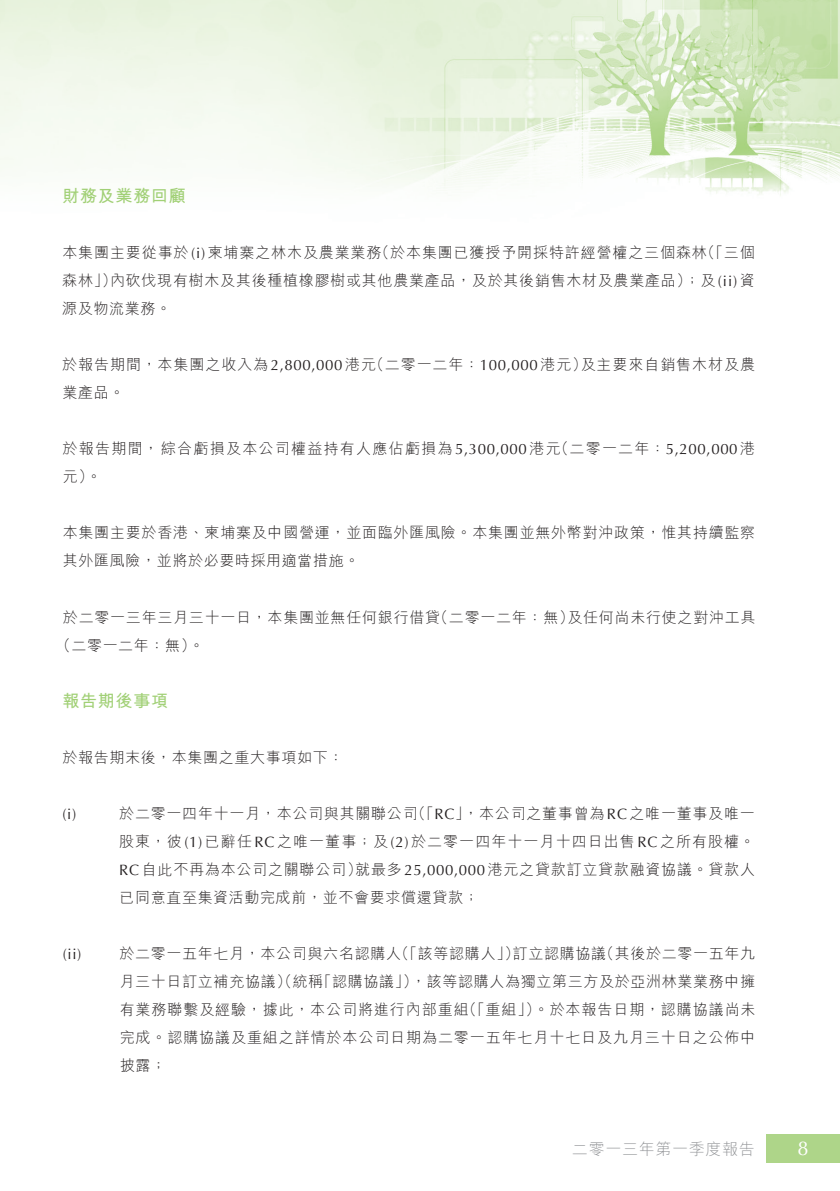
<style>
.page{position:relative;width:840px;height:1191px;background:#fff}
.page>*{position:absolute;margin:0;border:0;box-sizing:border-box;transform-origin:0 0}
.t1{font:20px "Optima";color:#fff}
.t2{font:700 17px "M Hei HK";letter-spacing:.04em;color:#a1d076}
.t3{font:300 16px "M Hei HK";letter-spacing:.04em;color:#939598}
.t4{font:300 15px/28px "M Hei HK";letter-spacing:.05em;color:#231f20;text-align:justify}
.t5{font:300 15px/28px "M Hei HK";letter-spacing:.085em;color:#231f20}
.t6{font:15px "Optima";color:#231f20}
.s1{font-family:"Optima";font-weight:400}
</style>
<div class="page">
<img style="left:1px;top:0;width:838px;height:1163px">
<img style="left:0;top:0;width:1px;height:1191px">
<div style="left:765px;top:1134px;width:74px;height:28px;background:#aed589"></div>
<p class="t2" style="left:62px;top:184px;width:125px">財務及業務回顧</p>
<p class="t4" style="left:62px;top:238px;width:693px">本集團主要從事於 <span class="s1">(i)</span> 柬埔寨之林木及農業業務（於本集團已獲授予開採特許經營權之三個森林（「三個森林」）內砍伐現有樹木及其後種植橡膠樹或其他農業產品，及於其後銷售木材及農業產品）；及 <span class="s1">(ii)</span> 資源及物流業務。</p>
<p class="t4" style="left:62px;top:350px;width:693px">於報告期間，本集團之收入為<span class="s1">2,800,000</span>港元（二零一二年：<span class="s1">100,000</span>港元）及主要來自銷售木材及農業產品。</p>
<p class="t5" style="left:63px;top:434px;width:693px">於報告期間，綜合虧損及本公司權益持有人應佔虧損為<span class="s1">5,300,000</span>港元（二零一二年：<span class="s1">5,200,000</span>港元）。</p>
<p class="t4" style="left:63px;top:518px;width:693px">本集團主要於香港、柬埔寨及中國營運，並面臨外匯風險。本集團並無外幣對沖政策，惟其持續監察其外匯風險，並將於必要時採用適當措施。</p>
<p class="t4" style="left:56px;top:602px;width:701px;text-indent:7px">於二零一三年三月三十一日，本集團並無任何銀行借貸（二零一二年：無）及任何尚未行使之對沖工具（二零一二年：無）。</p>
<p class="t2" style="left:62px;top:688px;width:107px">報告期後事項</p>
<p class="t4" style="left:62px;top:742px;width:282px">於報告期末後，本集團之重大事項如下：</p>
<p class="t6" style="left:62px;top:804px;width:15px">(i)</p>
<p class="t4" style="left:119px;top:798px;width:637px">於二零一四年十一月，本公司與其關聯公司（「<span class="s1">RC</span>」，本公司之董事曾為 <span class="s1">RC</span> 之唯一董事及唯一股東，彼<span class="s1">(1)</span>已辭任<span class="s1">RC</span>之唯一董事；及<span class="s1">(2)</span>於二零一四年十一月十四日出售<span class="s1">RC</span>之所有股權。<span class="s1">RC</span> 自此不再為本公司之關聯公司）就最多 <span class="s1">25,000,000</span> 港元之貸款訂立貸款融資協議。貸款人已同意直至集資活動完成前，並不會要求償還貸款；</p>
<p class="t6" style="left:63px;top:944px;width:20px">(ii)</p>
<p class="t4" style="left:119px;top:938px;width:637px">於二零一五年七月，本公司與六名認購人（「該等認購人」）訂立認購協議（其後於二零一五年九月三十日訂立補充協議）（統稱「認購協議」），該等認購人為獨立第三方及於亞洲林業業務中擁有業務聯繫及經驗，據此，本公司將進行內部重組（「重組」）。於本報告日期，認購協議尚未完成。認購協議及重組之詳情於本公司日期為二零一五年七月十七日及九月三十日之公佈中披露；</p>
<p class="t3" style="left:571px;top:1137px;width:184px">二零一三年第一季度報告</p>
<h1 class="t1" style="left:797px;top:1137px;width:13px">8</h1>
</div>
